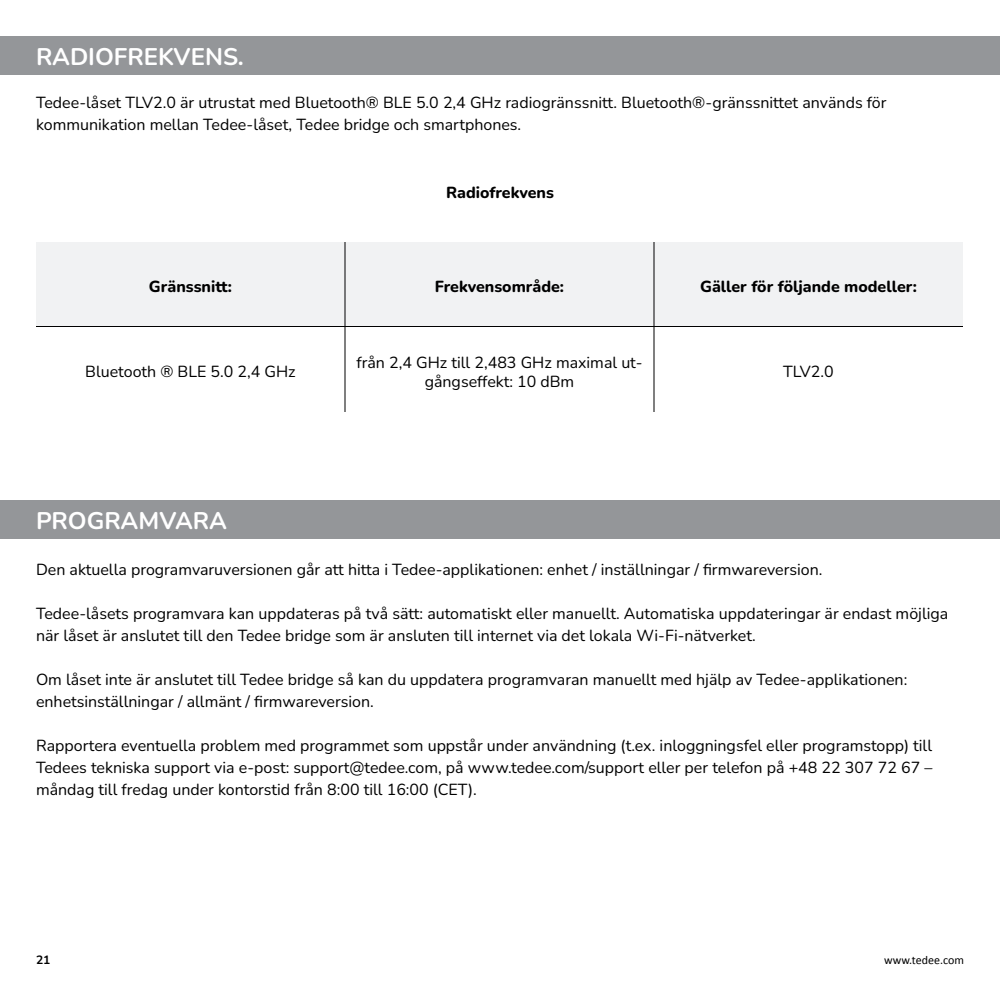
<style>
.page{position:relative;width:1000px;height:1000px;background:#fff}
.page>*{position:absolute;margin:0;border:0;box-sizing:border-box;transform-origin:0 0}
.t1{font:700 24px "Nunito";color:#fff}
.t2{font:16px/22px "Nunito";color:#000}
.t3{font:800 16px "Nunito";color:#000}
.t4{font:12px "Calibri";color:#000}
.t5{font:700 12px "Nunito";color:#000}
</style>
<div class="page">
<div style="left:0;top:36px;width:1000px;height:38px;background:#949699"></div>
<div style="left:0;top:500px;width:1000px;height:38px;background:#949699"></div>
<div style="left:36px;top:242px;width:927px;height:84px;background:#f1f2f3"></div>
<hr style="left:344px;top:242px;width:2px;height:84px;background:#000">
<hr style="left:654px;top:242px;width:1px;height:84px;background:#000">
<hr style="left:344px;top:327px;width:2px;height:85px;background:#000">
<hr style="left:654px;top:327px;width:1px;height:85px;background:#000">
<hr style="left:36px;top:326px;width:309px;height:1px;background:#000">
<hr style="left:345px;top:326px;width:309px;height:1px;background:#000">
<hr style="left:654px;top:326px;width:309px;height:1px;background:#000">
<p class="t1" style="left:36px;top:40px;width:209px">RADIOFREKVENS.</p>
<p class="t2" style="left:36px;top:91px;width:852px">Tedee-låset TLV2.0 är utrustat med Bluetooth® BLE 5.0 2,4 GHz radiogränssnitt. Bluetooth®-gränssnittet används för kommunikation mellan Tedee-låset, Tedee bridge och smartphones.</p>
<p class="t3" style="left:446px;top:181px;width:109px">Radiofrekvens</p>
<p class="t3" style="left:149px;top:276px;width:85px">Gränssnitt:</p>
<p class="t3" style="left:435px;top:276px;width:131px">Frekvensområde:</p>
<p class="t3" style="left:700px;top:276px;width:218px">Gäller för följande modeller:</p>
<p class="t2" style="left:85px;top:360px;width:212px">Bluetooth ® BLE 5.0 2,4 GHz</p>
<p class="t2" style="left:356px;top:352px;width:288px;line-height:19.2px;text-align:center">från 2,4 GHz till 2,483 GHz maximal ut&shy;gångseffekt: 10 dBm</p>
<p class="t2" style="left:783px;top:360px;width:52px">TLV2.0</p>
<p class="t1" style="left:36px;top:504px;width:192px">PROGRAMVARA</p>
<p class="t2" style="left:36px;top:558px;width:788px">Den aktuella programvaruversionen går att hitta i Tedee-applikationen: enhet / inställningar / firmwareversion.</p>
<p class="t2" style="left:36px;top:602px;width:914px">Tedee-låsets programvara kan uppdateras på två sätt: automatiskt eller manuellt. Automatiska uppdateringar är endast möjliga när låset är anslutet till den Tedee bridge som är ansluten till internet via det lokala Wi-Fi-nätverket.</p>
<p class="t2" style="left:36px;top:668px;width:873px">Om låset inte är anslutet till Tedee bridge så kan du uppdatera programvaran manuellt med hjälp av Tedee-applikationen: enhetsinställningar / allmänt / firmwareversion.</p>
<p class="t2" style="left:36px;top:734px;width:898px;text-align:justify">Rapportera eventuella problem med programmet som uppstår under användning (t.ex. inloggningsfel eller programstopp) till Tedees tekniska support via e-post: support@tedee.com, på www.tedee.com/support eller per telefon på +48 22 307 72 67 – måndag till fredag under kontorstid från 8:00 till 16:00 (CET).</p>
<p class="t5" style="left:36px;top:952px;width:16px">21</p>
<p class="t4" style="left:884px;top:952px;width:81px">www.tedee.com</p>
</div>
